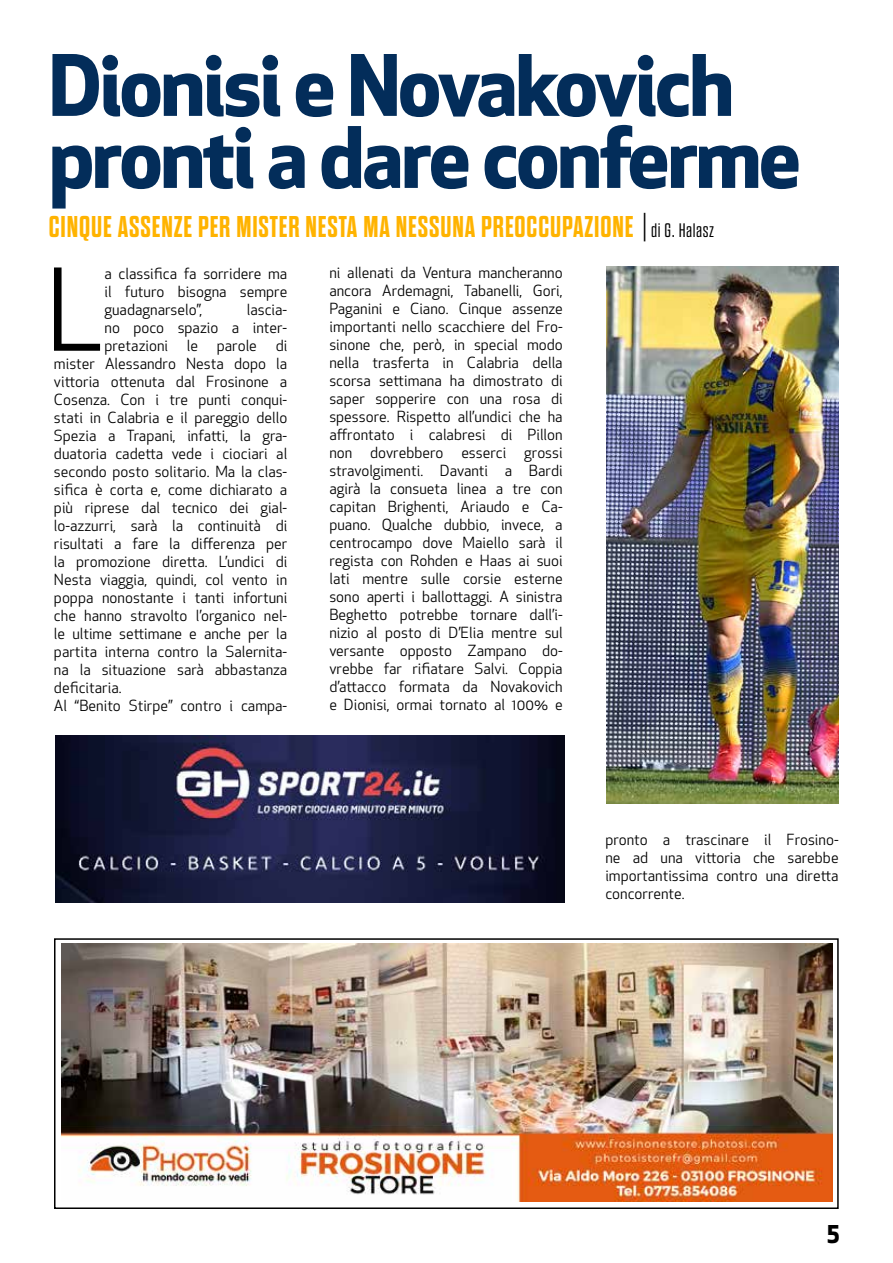
<style>
.page{position:relative;width:893px;height:1263px;background:#fff}
.page>*{position:absolute;margin:0;border:0;box-sizing:border-box;transform-origin:0 0}
.t1{font:111px "Apex New";color:#000}
.t2{font:700 82.5px/72px "Apex New";letter-spacing:-.03em;color:#032d5a}
.t3{font:700 30px "Dharma Gothic E";letter-spacing:.03em;color:#ffb300}
.t4{font:700 24px "Apex New";color:#000}
.t5{font:15px/18px "Apex New";color:#000;text-align:justify}
.s1{font-weight:300;font-stretch:expanded;font-size:34.5px;color:#000}
.s2{font-weight:300;font-size:19.5px;color:#000}
</style>
<div class="page">
<img style="left:62px;top:944px;width:770px;height:258px">
<div style="left:54px;top:938px;width:785px;height:271px;border:2px solid #000"></div>
<img style="left:607px;top:267px;width:232px;height:537px">
<img style="left:55px;top:736px;width:509px;height:167px">
<h2 class="t2" style="left:49px;top:46px;width:754px">Dionisi e Novakovich pronti a dare conferme</h2>
<h3 class="t3" style="left:49px;top:212px;width:667px">CINQUE ASSENZE PER MISTER NESTA MA NESSUNA PREOCCUPAZIONE <span class="s1">|</span><span class="s2">di G. Halasz</span></h3>
<p class="t5" style="left:329px;top:264px;width:235px">ni allenati da Ventura mancheranno ancora Ardemagni, Tabanelli, Gori, Paganini e Ciano. Cinque assenze importanti nello scacchiere del Fro&shy;sinone che, però, in special modo nella trasferta in Calabria della scorsa settimana ha dimostrato di saper sopperire con una rosa di spessore. Rispetto all’undici che ha affrontato i calabresi di Pillon non dovrebbero esserci grossi stravolgimenti. Davanti a Bardi agirà la consueta linea a tre con capitan Brighenti, Ariaudo e Ca&shy;puano. Qualche dubbio, invece, a centrocampo dove Maiello sarà il regista con Rohden e Haas ai suoi lati mentre sulle corsie esterne sono aperti i ballottaggi. A sinistra Beghetto potrebbe tornare dall’i&shy;nizio al posto di D’Elia mentre sul versante opposto Zampano do&shy;vrebbe far rifiatare Salvi. Coppia d’attacco formata da Novakovich e Dionisi, ormai tornato al 100% e</p>
<h1 class="t1" style="left:46px;top:240px;width:60px">L</h1>
<p class="t5" style="left:104px;top:264px;width:184px">a classifica fa sorridere ma il futuro bisogna sempre guadagnarselo”,</p>
<p class="t5" style="left:247px;top:300px;width:42px">lascia-</p>
<p class="t5" style="left:104px;top:318px;width:184px">no poco spazio a inter-</p>
<p class="t5" style="left:104px;top:336px;width:184px">pretazioni le parole di</p>
<p class="t5" style="left:54px;top:354px;width:235px">mister Alessandro Nesta dopo la</p>
<p class="t5" style="left:54px;top:372px;width:235px">vittoria ottenuta dal Frosinone a</p>
<p class="t5" style="left:54px;top:390px;width:235px">Cosenza. Con i tre punti conqui-</p>
<p class="t5" style="left:54px;top:408px;width:235px">stati in Calabria e il pareggio dello</p>
<p class="t5" style="left:54px;top:426px;width:235px">Spezia a Trapani, infatti, la gra-</p>
<p class="t5" style="left:54px;top:444px;width:235px">duatoria cadetta vede i ciociari al</p>
<p class="t5" style="left:54px;top:462px;width:235px">secondo posto solitario. Ma la clas-</p>
<p class="t5" style="left:54px;top:480px;width:235px">sifica è corta e, come dichiarato a</p>
<p class="t5" style="left:54px;top:498px;width:235px">più riprese dal tecnico dei gial-</p>
<p class="t5" style="left:54px;top:516px;width:235px">lo-azzurri, sarà la continuità di</p>
<p class="t5" style="left:54px;top:534px;width:235px">risultati a fare la differenza per</p>
<p class="t5" style="left:54px;top:552px;width:235px">la promozione diretta. L’undici di</p>
<p class="t5" style="left:54px;top:570px;width:235px">Nesta viaggia, quindi, col vento in</p>
<p class="t5" style="left:54px;top:588px;width:235px">poppa nonostante i tanti infortuni</p>
<p class="t5" style="left:54px;top:606px;width:235px">che hanno stravolto l’organico nel-</p>
<p class="t5" style="left:54px;top:624px;width:235px">le ultime settimane e anche per la</p>
<p class="t5" style="left:54px;top:642px;width:235px">partita interna contro la Salernita-</p>
<p class="t5" style="left:54px;top:660px;width:235px">na la situazione sarà abbastanza</p>
<p class="t5" style="left:54px;top:678px;width:69px">deficitaria.</p>
<p class="t5" style="left:54px;top:696px;width:235px">Al “Benito Stirpe” contro i campa-</p>
<p class="t5" style="left:605px;top:830px;width:235px">pronto a trascinare il Frosino&shy;ne ad una vittoria che sarebbe importantissima contro una diretta concorrente.</p>
<h3 class="t4" style="left:827px;top:1213px;width:14px">5</h3>
</div>
